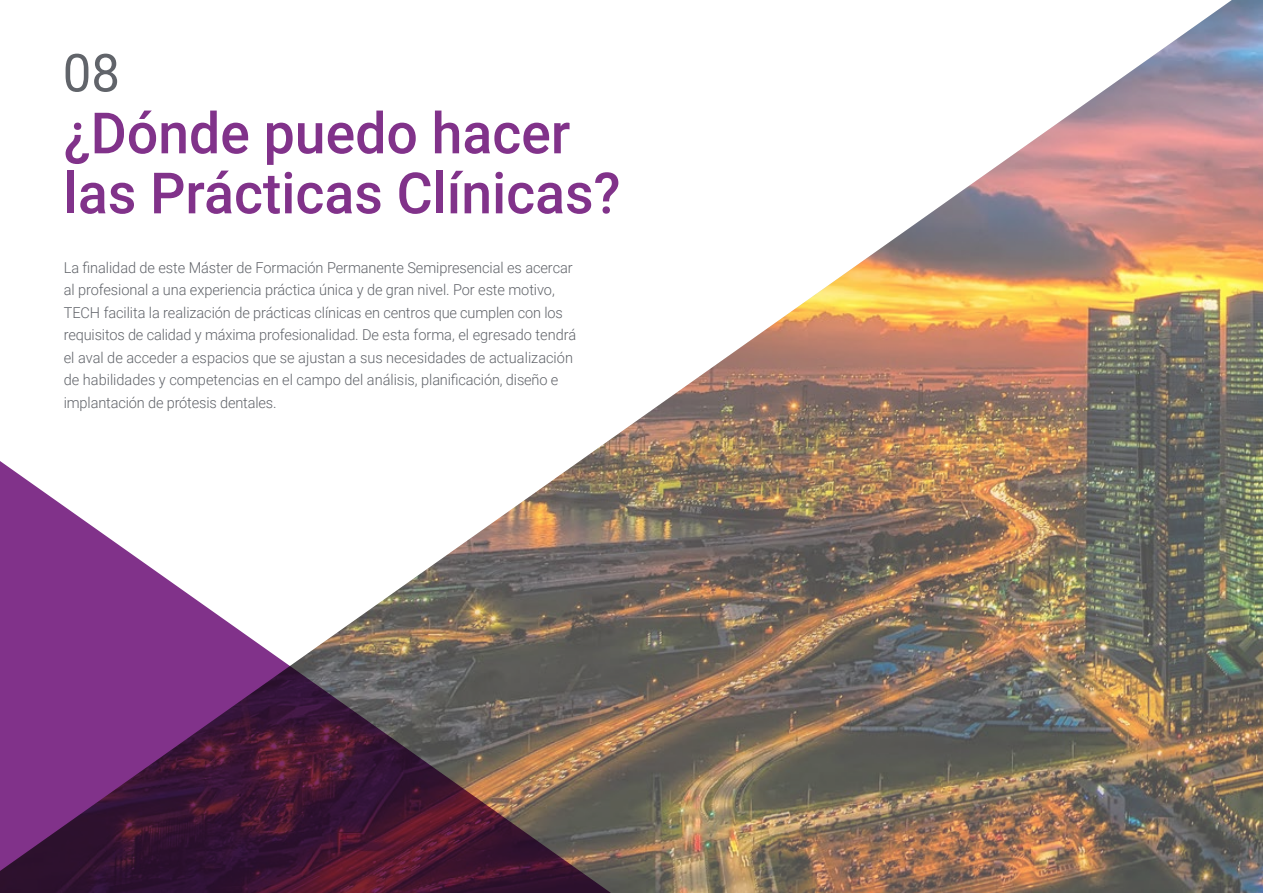
<style>
.page{position:relative;width:1263px;height:893px;background:#fff}
.page>*{position:absolute;margin:0;border:0;box-sizing:border-box;transform-origin:0 0}
.t1{font:500 57px/60px "Roboto";color:#81328a}
.t2{font:52.5px "Roboto";color:#61646a}
.t3{font:300 15px/22.5px "Roboto";letter-spacing:-.005em;color:#61646a}
</style>
<div class="page">
<img style="left:601px;top:0;width:662px;height:893px">
<svg style="left:0;top:446px;width:641px;height:447px"></svg>
<h2 class="t2" style="left:63px;top:36px;width:59px">08</h2>
<h1 class="t1" style="left:64px;top:101px;width:558px">¿Dónde puedo hacer las Prácticas Clínicas?</h1>
<p class="t3" style="left:64px;top:255px;width:514px">La finalidad de este Máster de Formación Permanente Semipresencial es acercar al profesional a una experiencia práctica única y de gran nivel. Por este motivo, TECH facilita la realización de prácticas clínicas en centros que cumplen con los requisitos de calidad y máxima profesionalidad. De esta forma, el egresado tendrá el aval de acceder a espacios que se ajustan a sus necesidades de actualización de habilidades y competencias en el campo del análisis, planificación, diseño e implantación de prótesis dentales.</p>
</div>
